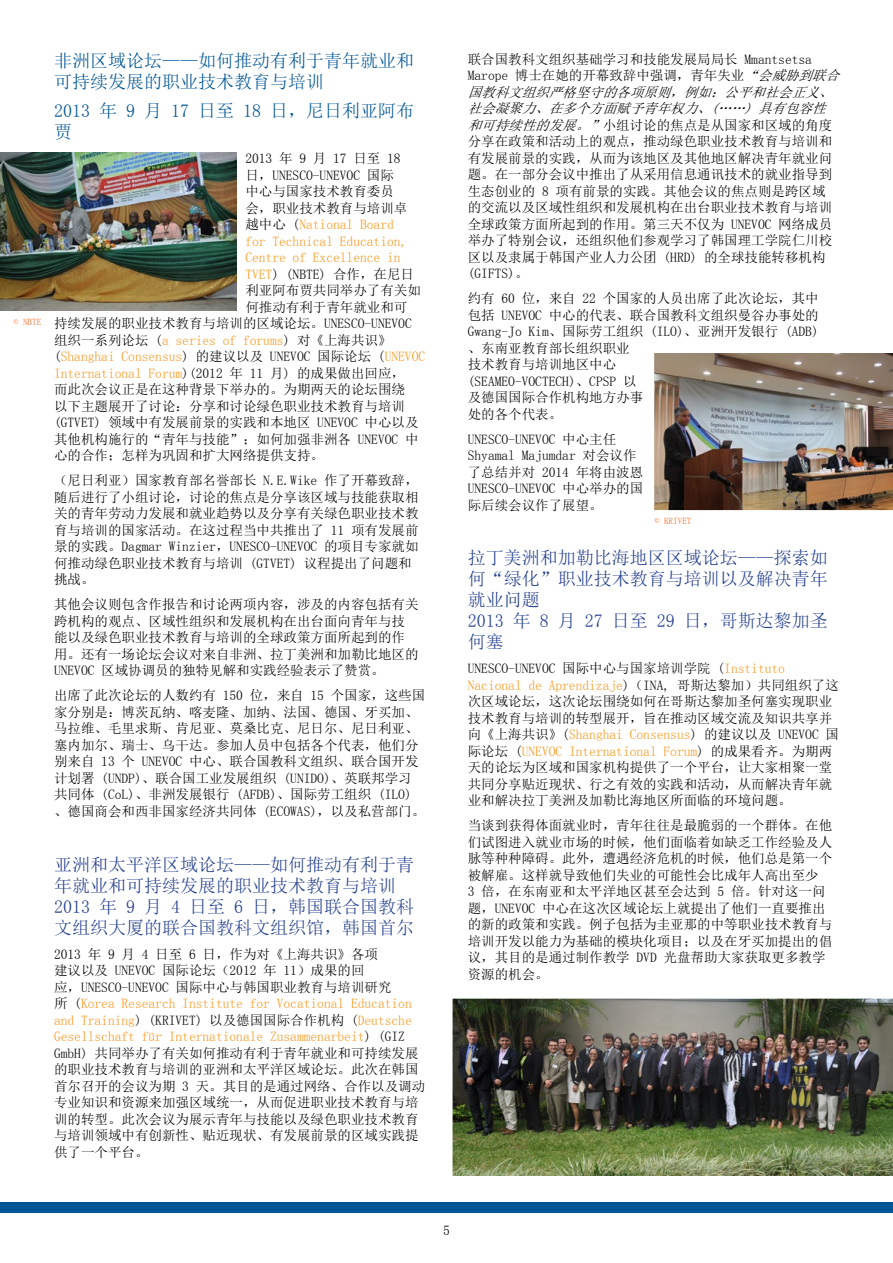
<style>
.page{position:relative;width:893px;height:1263px;background:#fff}
.page>*{position:absolute;margin:0;border:0;box-sizing:border-box;transform-origin:0 0}
.t1{font:18px/21px "Sim Sun";color:#25408f}
.t2{font:18px/21px "Sim Sun";color:#005596}
.t3{font:13.5px/16.5px "Sim Sun";color:#000}
.t4{font:13.5px "Sim Sun";color:#f8971d}
.t5{font:9px "Sim Sun";letter-spacing:.01em;color:#f26921}
.s1{color:#000}
.s2{color:#f8971d}
.s3{font-style:italic}
</style>
<div class="page">
<div style="left:0;top:1202px;width:893px;height:10px;background:#005596"></div>
<img style="left:0;top:153px;width:237px;height:157px">
<img style="left:654px;top:353px;width:239px;height:158px">
<img style="left:452px;top:998px;width:441px;height:178px">
<p class="t5" style="left:14px;top:317px;width:29px">© NBTE</p>
<h1 class="t2" style="left:54px;top:50px;width:361px">非洲区域论坛——如何推动有利于青年就业和可持续发展的职业技术教育与培训</h1>
<h1 class="t2" style="left:54px;top:100px;width:361px">2013 年 9 月 17 日至 18 日，尼日利亚阿布贾</h1>
<p class="t3" style="left:245px;top:150px;width:157px">2013 年 9 月 17 日至 18</p>
<p class="t3" style="left:245px;top:167px;width:150px">日，UNESCO-UNEVOC 国际</p>
<p class="t3" style="left:245px;top:183px;width:150px">中心与国家技术教育委员</p>
<p class="t3" style="left:245px;top:200px;width:163px">会，职业技术教育与培训卓</p>
<p class="t4" style="left:245px;top:218px;width:150px"><span class="s1">越中心 (</span>National Board</p>
<p class="t4" style="left:245px;top:234px;width:163px">for Technical Education,</p>
<p class="t4" style="left:245px;top:251px;width:157px">Centre of Excellence in</p>
<p class="t3" style="left:245px;top:266px;width:170px"><span class="s2">TVET</span>) (NBTE) 合作，在尼日</p>
<p class="t3" style="left:245px;top:282px;width:177px">利亚阿布贾共同举办了有关如</p>
<p class="t3" style="left:245px;top:299px;width:163px">何推动有利于青年就业和可</p>
<p class="t3" style="left:54px;top:315px;width:359px">持续发展的职业技术教育与培训的区域论坛。UNESCO-UNEVOC</p>
<p class="t3" style="left:54px;top:332px;width:339px">组织一系列论坛 (<span class="s2">a series of forums</span>) 对《上海共识》</p>
<p class="t4" style="left:54px;top:350px;width:373px"><span class="s1">(</span>Shanghai Consensus<span class="s1">) 的建议以及 UNEVOC 国际论坛 (</span>UNEVOC</p>
<p class="t3" style="left:54px;top:365px;width:352px"><span class="s2">International Forum</span>)(2012 年 11 月) 的成果做出回应，</p>
<p class="t3" style="left:54px;top:381px;width:352px">而此次会议正是在这种背景下举办的。为期两天的论坛围绕</p>
<p class="t3" style="left:54px;top:398px;width:352px">以下主题展开了讨论：分享和讨论绿色职业技术教育与培训</p>
<p class="t3" style="left:54px;top:414px;width:366px">(GTVET) 领域中有发展前景的实践和本地区 UNEVOC 中心以及</p>
<p class="t3" style="left:54px;top:431px;width:366px">其他机构施行的“青年与技能”；如何加强非洲各 UNEVOC 中</p>
<p class="t3" style="left:54px;top:447px;width:271px">心的合作；怎样为巩固和扩大网络提供支持。</p>
<p class="t3" style="left:54px;top:472px;width:366px">（尼日利亚）国家教育部名誉部长 N.E.Wike 作了开幕致辞，随后进行了小组讨论，讨论的焦点是分享该区域与技能获取相关的青年劳动力发展和就业趋势以及分享有关绿色职业技术教育与培训的国家活动。在这过程当中共推出了 11 项有发展前景的实践。Dagmar Winzier，UNESCO-UNEVOC 的项目专家就如何推动绿色职业技术教育与培训 (GTVET) 议程提出了问题和挑战。</p>
<p class="t3" style="left:54px;top:596px;width:366px">其他会议则包含作报告和讨论两项内容，涉及的内容包括有关跨机构的观点、区域性组织和发展机构在出台面向青年与技能以及绿色职业技术教育与培训的全球政策方面所起到的作用。还有一场论坛会议对来自非洲、拉丁美洲和加勒比地区的<br>UNEVOC 区域协调员的独特见解和实践经验表示了赞赏。</p>
<p class="t3" style="left:54px;top:687px;width:373px">出席了此次论坛的人数约有 150 位，来自 15 个国家，这些国家分别是：博茨瓦纳、喀麦隆、加纳、法国、德国、牙买加、马拉维、毛里求斯、肯尼亚、莫桑比克、尼日尔、尼日利亚、塞内加尔、瑞士、乌干达。参加人员中包括各个代表，他们分别来自 13 个 UNEVOC 中心、联合国教科文组织、联合国开发计划署 (UNDP)、联合国工业发展组织 (UNIDO)、英联邦学习共同体 (CoL)、非洲发展银行 (AFDB)、国际劳工组织 (ILO)、德国商会和西非国家经济共同体 (ECOWAS)，以及私营部门。</p>
<h1 class="t1" style="left:54px;top:853px;width:361px">亚洲和太平洋区域论坛——如何推动有利于青年就业和可持续发展的职业技术教育与培训<br>2013 年 9 月 4 日至 6 日，韩国联合国教科文组织大厦的联合国教科文组织馆，韩国首尔</h1>
<p class="t3" style="left:54px;top:945px;width:373px">2013 年 9 月 4 日至 6 日，作为对《上海共识》各项<br>建议以及 UNEVOC 国际论坛（2012 年 11）成果的回<br>应，UNESCO-UNEVOC 国际中心与韩国职业教育与培训研究<br>所 (<span class="s2">Korea Research Institute for Vocational Education and Training</span>) (KRIVET) 以及德国国际合作机构 (<span class="s2">Deutsche Gesellschaft für Internationale Zusammenarbeit</span>) (GIZ GmbH) 共同举办了有关如何推动有利于青年就业和可持续发展的职业技术教育与培训的亚洲和太平洋区域论坛。此次在韩国首尔召开的会议为期 3 天。其目的是通过网络、合作以及调动专业知识和资源来加强区域统一，从而促进职业技术教育与培训的转型。此次会议为展示青年与技能以及绿色职业技术教育与培训领域中有创新性、贴近现状、有发展前景的区域实践提供了一个平台。</p>
<p class="t3" style="left:468px;top:51px;width:378px">联合国教科文组织基础学习和技能发展局局长 Mmantsetsa<br>Marope 博士在她的开幕致辞中强调，青年失业<span class="s3">“会威胁到联合国教科文组织严格坚守的各项原则，例如：公平和社会正义、社会凝聚力、在多个方面赋予青年权力、(……) 具有包容性和可持续性的发展。”</span>小组讨论的焦点是从国家和区域的角度分享在政策和活动上的观点，推动绿色职业技术教育与培训和有发展前景的实践，从而为该地区及其他地区解决青年就业问题。在一部分会议中推出了从采用信息通讯技术的就业指导到生态创业的 8 项有前景的实践。其他会议的焦点则是跨区域<br>的交流以及区域性组织和发展机构在出台职业技术教育与培训全球政策方面所起到的作用。第三天不仅为 UNEVOC 网络成员举办了特别会议，还组织他们参观学习了韩国理工学院仁川校区以及隶属于韩国产业人力公团 (HRD) 的全球技能转移机构(GIFTS)。</p>
<p class="t3" style="left:468px;top:290px;width:353px">约有 60 位，来自 22 个国家的人员出席了此次论坛，其中包括 UNEVOC 中心的代表、联合国教科文组织曼谷办事处的<br>Gwang-Jo Kim、国际劳工组织 (ILO)、亚洲开发银行 (ADB)、东南亚教育部长组织职业<br>技术教育与培训地区中心<br>(SEAMEO-VOCTECH)、CPSP 以<br>及德国国际合作机构地方办事<br>处的各个代表。</p>
<p class="t3" style="left:468px;top:431px;width:177px">UNESCO-UNEVOC 中心主任<br>Shyamal Majumdar 对会议作了总结并对 2014 年将由波恩<br>UNESCO-UNEVOC 中心举办的国际后续会议作了展望。</p>
<h1 class="t1" style="left:468px;top:547px;width:362px">拉丁美洲和加勒比海地区区域论坛——探索如何“绿化”职业技术教育与培训以及解决青年就业问题<br>2013 年 8 月 27 日至 29 日，哥斯达黎加圣何塞</h1>
<p class="t3" style="left:468px;top:660px;width:373px">UNESCO-UNEVOC 国际中心与国家培训学院 (<span class="s2">Instituto Nacional de Aprendizaje</span>)（INA, 哥斯达黎加）共同组织了这次区域论坛，这次论坛围绕如何在哥斯达黎加圣何塞实现职业技术教育与培训的转型展开，旨在推动区域交流及知识共享并向《上海共识》(<span class="s2">Shanghai Consensus</span>) 的建议以及 UNEVOC 国际论坛 (<span class="s2">UNEVOC International Forum</span>) 的成果看齐。为期两天的论坛为区域和国家机构提供了一个平台，让大家相聚一堂共同分享贴近现状、行之有效的实践和活动，从而解决青年就业和解决拉丁美洲及加勒比海地区所面临的环境问题。</p>
<p class="t3" style="left:468px;top:817px;width:366px">当谈到获得体面就业时，青年往往是最脆弱的一个群体。在他们试图进入就业市场的时候，他们面临着如缺乏工作经验及人脉等种种障碍。此外，遭遇经济危机的时候，他们总是第一个被解雇。这样就导致他们失业的可能性会比成年人高出至少<br>3 倍，在东南亚和太平洋地区甚至会达到 5 倍。针对这一问题，UNEVOC 中心在这次区域论坛上就提出了他们一直要推出的新的政策和实践。例子包括为圭亚那的中等职业技术教育与培训开发以能力为基础的模块化项目；以及在牙买加提出的倡议，其目的是通过制作教学 DVD 光盘帮助大家获取更多教学资源的机会。</p>
<p class="t5" style="left:655px;top:516px;width:38px">© KRIVET</p>
<p class="t3" style="left:443px;top:1222px;width:8px">5</p>
</div>
